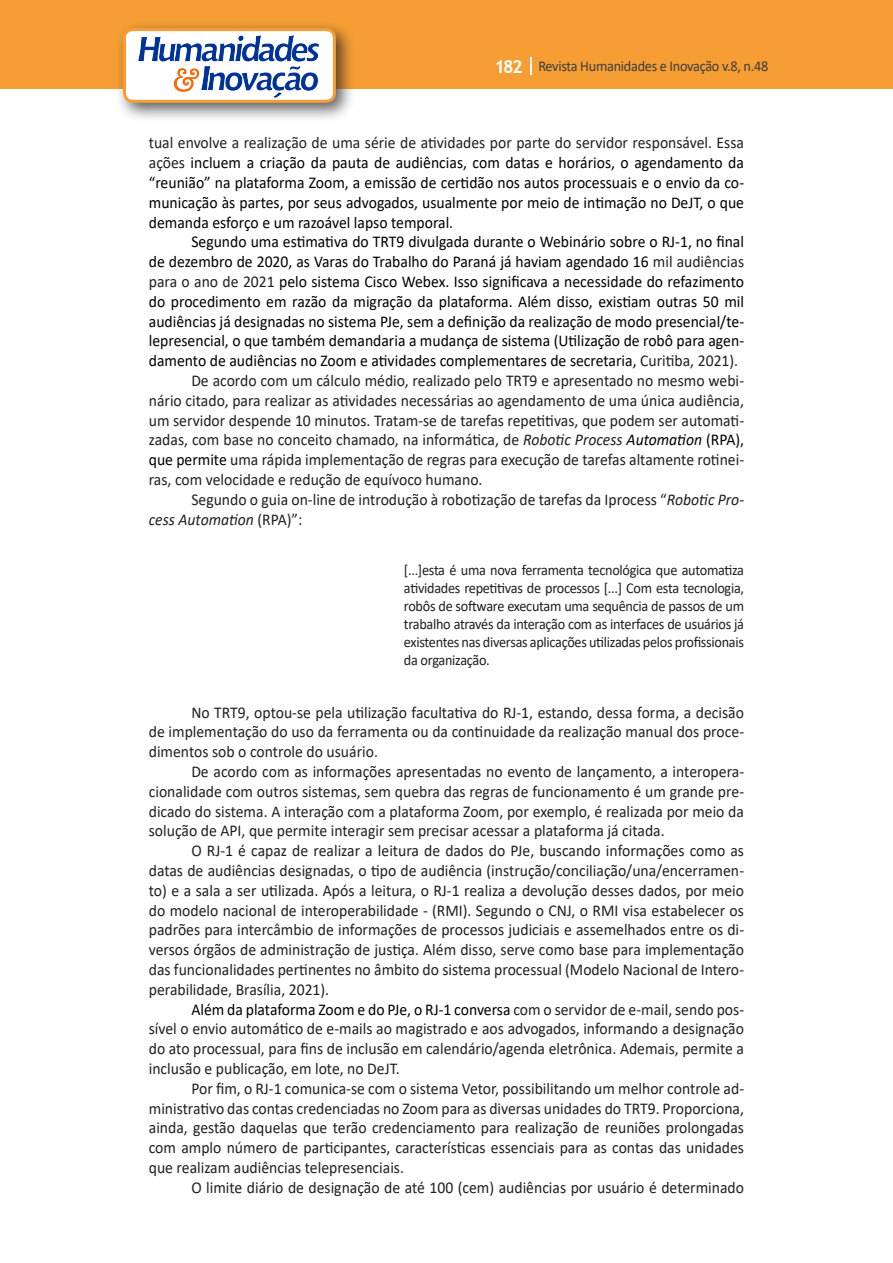
<style>
.page{position:relative;width:893px;height:1263px;background:#fff}
.page>*{position:absolute;margin:0;border:0;box-sizing:border-box;transform-origin:0 0}
.Texto{font:16.5px/19.8px "Calibri";color:#231f20;text-align:justify;scale:.95 1}
.Texto-2{font:16.5px/19.8px "Calibri";color:#000;text-align:justify;scale:.95 1}
.citacao{font:15px/18px "Calibri";letter-spacing:-.02em;color:#231f20;text-align:justify;scale:.95 1}
.t1{font:15px "Calibri";letter-spacing:-.02em;color:#3e3e3f;scale:.95 1}
.s1{font-family:"Trebuchet MS";font-weight:700;font-size:18px;color:#fff}
.s2{color:#231f20}
.s3{font-style:italic}
.s4{font-style:italic;color:#000}
.s5{color:#000}
</style>
<div class="page">
<div style="left:0;top:0;width:893px;height:88px;background:#f69e34"></div>
<svg style="left:530px;top:57px;width:2px;height:18px"></svg>
<div style="left:115px;top:20px;width:241px;height:103px;background:#231f20;opacity:.75"></div>
<div style="left:125px;top:30px;width:209px;height:71px;background:#fff;border-radius:9px"></div>
<img style="left:138px;top:35px;width:181px;height:62px">
<div style="left:123px;top:28px;width:213px;height:75px;border:3px solid #f69e34;border-radius:9px"></div>
<p class="t1" style="left:495px;top:56px;width:290px"><span class="s1">182</span> Revista Humanidades e Inovação v.8, n.48</p>
<p class="Texto-2" style="left:149px;top:133px;width:628px"><span class="s2">tual envolve a realização de uma série de atividades por parte do servidor responsável. Essa ações</span> incluem a criação da pauta de audiências, com datas e horários, o agendamento da “reunião” na plataforma Zoom, a emissão de certidão nos autos processuais e o envio da co&shy;municação às partes, por seus advogados, usualmente por meio de intimação no DeJT, o que demanda esforço e um razoável lapso temporal.</p>
<p class="Texto-2" style="left:149px;top:232px;width:628px;text-indent:43px">Segundo uma estimativa do TRT9 divulgada durante o Webinário sobre o RJ-1, no final de dezembro de 2020, as Varas do Trabalho do Paraná já haviam agendado 16 <span class="s2">mil audiências para o ano de 2021</span> pelo sistema Cisco Webex. Isso significava a necessidade do refazimento do procedimento em razão da migração da plataforma. Além disso, existiam outras 50 mil audiências já designadas no sistema PJe, sem a definição da realização de modo presencial/te&shy;lepresencial, o que também demandaria a mudança de sistema (Utilização de robô para agen&shy;damento de audiências no Zoom e atividades complementares de secretaria, <span class="s2">Curitiba, 2021).</span></p>
<p class="Texto" style="left:149px;top:370px;width:628px;text-indent:43px">De acordo com um cálculo médio, realizado pelo TRT9 e apresentado no mesmo webi&shy;nário citado, para realizar as atividades necessárias ao agendamento de uma única audiência, um servidor despende 10 minutos. Tratam-se de tarefas repetitivas, que podem ser automati&shy;zadas, com base no conceito chamado, na informática, de <span class="s3">Robotic Process</span> <span class="s4">Automation</span> <span class="s5">(RPA), que permite</span> uma rápida implementação de regras para execução de tarefas altamente rotinei&shy;ras, com velocidade e redução de equívoco humano.</p>
<p class="Texto" style="left:149px;top:489px;width:628px;text-indent:43px">Segundo o guia on-line de introdução à robotização de tarefas da Iprocess “<span class="s3">Robotic Pro&shy;cess Automation</span> (RPA)”:</p>
<p class="citacao" style="left:404px;top:561px;width:360px">[...]esta é uma nova ferramenta tecnológica que automatiza atividades repetitivas de processos [...] Com esta tecnologia, robôs de software executam uma sequência de passos de um trabalho através da interação com as interfaces de usuários já existentes nas diversas aplicações utilizadas pelos profissionais da organização.</p>
<p class="Texto" style="left:149px;top:702px;width:628px;text-indent:43px">No TRT9, optou-se pela utilização facultativa do RJ-1, estando, dessa forma, a decisão de implementação do uso da ferramenta ou da continuidade da realização manual dos proce&shy;dimentos sob o controle do usuário.</p>
<p class="Texto" style="left:149px;top:761px;width:628px;text-indent:43px">De acordo com as informações apresentadas no evento de lançamento, a interopera&shy;cionalidade com outros sistemas, sem quebra das regras de funcionamento é um grande pre&shy;dicado do sistema. A interação com a plataforma Zoom, por exemplo, é realizada por meio da solução de API, que permite interagir sem precisar acessar a plataforma já citada.</p>
<p class="Texto" style="left:149px;top:840px;width:628px;text-indent:43px">O RJ-1 é capaz de realizar a leitura de dados do PJe, buscando informações como as datas de audiências designadas, o tipo de audiência (instrução/conciliação/una/encerramen&shy;to) e a sala a ser utilizada. Após a leitura, o RJ-1 realiza a devolução desses dados, por meio do modelo nacional de interoperabilidade - (RMI). Segundo o CNJ, o RMI visa estabelecer os padrões para intercâmbio de informações de processos judiciais e assemelhados entre os di&shy;versos órgãos de administração de justiça. Além disso, serve como base para implementação das funcionalidades pertinentes no âmbito do sistema processual (Modelo Nacional de Intero&shy;perabilidade, Brasília, 2021).</p>
<p class="Texto" style="left:149px;top:999px;width:628px;text-indent:43px"><span class="s5">Além da plataforma Zoom e do PJe, o RJ-1 conversa</span> com o servidor de e-mail, sendo pos&shy;sível o envio automático de e-mails ao magistrado e aos advogados, informando a designação do ato processual, para fins de inclusão em calendário/agenda eletrônica. Ademais, permite a inclusão e publicação, em lote, no DeJT.</p>
<p class="Texto" style="left:149px;top:1078px;width:628px;text-indent:43px">Por fim, o RJ-1 comunica-se com o sistema Vetor, possibilitando um melhor controle ad&shy;ministrativo das contas credenciadas no Zoom para as diversas unidades do TRT9. Proporciona, ainda, gestão daquelas que terão credenciamento para realização de reuniões prolongadas com amplo número de participantes, características essenciais para as contas das unidades que realizam audiências telepresenciais.</p>
<p class="Texto" style="left:191px;top:1177px;width:583px">O limite diário de designação de até 100 (cem) audiências por usuário é determinado</p>
</div>
